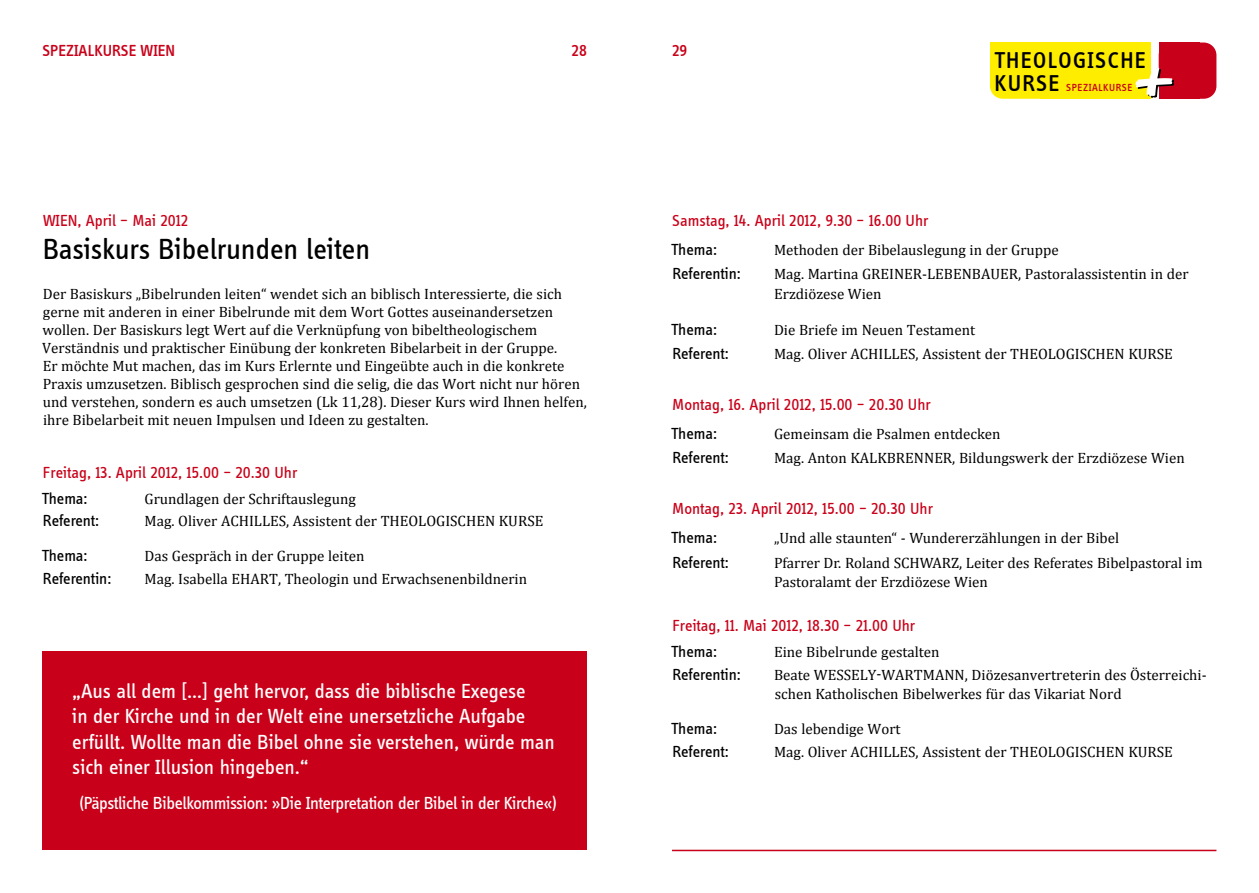
<style>
.page{position:relative;width:1259px;height:893px;background:#fff}
.page>*{position:absolute;margin:0;border:0;box-sizing:border-box;transform-origin:0 0}
.t1{font:30px "Info Disp";color:#000}
.t2{font:500 23.55px/23.5px "Info Disp";letter-spacing:.06em;color:#000}
.t3{font:21px/25.2px "Info Disp";color:#fff}
.t4{font:18px "Info Disp";letter-spacing:-.02em;color:#fff}
.t5{font:16.5px "Info Disp";color:#c90019}
.t6{font:16.5px "Info Disp";color:#000}
.t7{font:500 16.5px "Info Disp";color:#c90019}
.t8{font:15px/18px "Cambria";color:#000}
.t9{font:500 10.65px "Info Disp";color:#c90019}
</style>
<div class="page">
<hr style="left:672px;top:850px;width:544px;height:1px;background:#c90019">
<div style="left:990px;top:43px;width:160px;height:56px;background:#ffed00;border-radius:13px"></div>
<div style="left:1158px;top:43px;width:58px;height:56px;background:#c90019;border-radius:13px"></div>
<div style="left:1158px;top:43px;width:41px;height:56px;background:#c90019"></div>
<svg style="left:1135px;top:67px;width:39px;height:31px"></svg>
<div style="left:43px;top:651px;width:544px;height:199px;background:#c90019"></div>
<p class="t7" style="left:43px;top:41px;width:9px">SPEZIALKURSE</p>
<p class="t7" style="left:141px;top:41px;width:36px">WIEN</p>
<p class="t7" style="left:571px;top:41px;width:17px">28</p>
<p class="t5" style="left:43px;top:210px;width:147px">WIEN, April – Mai 2012</p>
<h1 class="t1" style="left:43px;top:231px;width:329px">Basiskurs Bibelrunden leiten</h1>
<p class="t8" style="left:42px;top:285px;width:546px">Der Basiskurs „Bibelrunden leiten“ wendet sich an biblisch Interessierte, die sich gerne mit anderen in einer Bibelrunde mit dem Wort Gottes auseinandersetzen wollen. Der Basiskurs legt Wert auf die Verknüpfung von bibeltheologischem Verständnis und praktischer Einübung der konkreten Bibelarbeit in der Gruppe.<br>Er möchte Mut machen, das im Kurs Erlernte und Eingeübte auch in die konkrete Praxis umzusetzen. Biblisch gesprochen sind die selig, die das Wort nicht nur hören und verstehen, sondern es auch umsetzen (Lk 11,28). Dieser Kurs wird Ihnen helfen, ihre Bibelarbeit mit neuen Impulsen und Ideen zu gestalten.</p>
<p class="t5" style="left:43px;top:462px;width:256px">Freitag, 13. April 2012, 15.00 – 20.30 Uhr</p>
<p class="t6" style="left:42px;top:488px;width:47px">Thema:</p>
<p class="t8" style="left:145px;top:489px;width:213px">Grundlagen der Schriftauslegung</p>
<p class="t6" style="left:43px;top:511px;width:58px">Referent:</p>
<p class="t8" style="left:145px;top:512px;width:400px">Mag. Oliver ACHILLES, Assistent der THEOLOGISCHEN KURSE</p>
<p class="t6" style="left:42px;top:546px;width:47px">Thema:</p>
<p class="t8" style="left:145px;top:547px;width:221px">Das Gespräch in der Gruppe leiten</p>
<p class="t6" style="left:43px;top:569px;width:70px">Referentin:</p>
<p class="t8" style="left:145px;top:570px;width:384px">Mag. Isabella EHART, Theologin und Erwachsenenbildnerin</p>
<h3 class="t3" style="left:72px;top:678px;width:484px">„Aus all dem […] geht hervor, dass die biblische Exegese<br>in der Kirche und in der Welt eine unersetzliche Aufgabe erfüllt. Wollte man die Bibel ohne sie verstehen, würde man sich einer Illusion hingeben.“</h3>
<p class="t4" style="left:79px;top:792px;width:480px">(Päpstliche Bibelkommission: »Die Interpretation der Bibel in der Kirche«)</p>
<p class="t7" style="left:672px;top:41px;width:17px">29</p>
<h2 class="t2" style="left:994px;top:48px;width:153px">THEOLOGISCHE<br>KURSE</h2>
<p class="t9" style="left:1066px;top:82px;width:7px">SPEZIALKURSE</p>
<p class="t5" style="left:672px;top:210px;width:258px">Samstag, 14. April 2012, 9.30 – 16.00 Uhr</p>
<p class="t6" style="left:671px;top:239px;width:47px">Thema:</p>
<p class="t8" style="left:774px;top:240px;width:286px">Methoden der Bibelauslegung in der Gruppe</p>
<p class="t6" style="left:672px;top:264px;width:70px">Referentin:</p>
<p class="t8" style="left:774px;top:264px;width:416px;line-height:19.8px">Mag. Martina GREINER-LEBENBAUER, Pastoralassistentin in der<br>Erzdiözese Wien</p>
<p class="t6" style="left:671px;top:320px;width:47px">Thema:</p>
<p class="t8" style="left:774px;top:321px;width:203px">Die Briefe im Neuen Testament</p>
<p class="t6" style="left:672px;top:344px;width:58px">Referent:</p>
<p class="t8" style="left:774px;top:345px;width:400px">Mag. Oliver ACHILLES, Assistent der THEOLOGISCHEN KURSE</p>
<p class="t5" style="left:672px;top:395px;width:260px">Montag, 16. April 2012, 15.00 – 20.30 Uhr</p>
<p class="t6" style="left:671px;top:424px;width:47px">Thema:</p>
<p class="t8" style="left:774px;top:425px;width:228px">Gemeinsam die Psalmen entdecken</p>
<p class="t6" style="left:672px;top:448px;width:58px">Referent:</p>
<p class="t8" style="left:774px;top:449px;width:412px">Mag. Anton KALKBRENNER, Bildungswerk der Erzdiözese Wien</p>
<p class="t5" style="left:672px;top:499px;width:262px">Montag, 23. April 2012, 15.00 – 20.30 Uhr</p>
<p class="t6" style="left:671px;top:528px;width:47px">Thema:</p>
<p class="t8" style="left:774px;top:529px;width:346px">„Und alle staunten“ - Wundererzählungen in der Bibel</p>
<p class="t6" style="left:672px;top:552px;width:58px">Referent:</p>
<p class="t8" style="left:774px;top:552px;width:430px;line-height:19.8px">Pfarrer Dr. Roland SCHWARZ, Leiter des Referates Bibelpastoral im<br>Pastoralamt der Erzdiözese Wien</p>
<p class="t5" style="left:672px;top:615px;width:244px">Freitag, 11. Mai 2012, 18.30 – 21.00 Uhr</p>
<p class="t6" style="left:671px;top:641px;width:47px">Thema:</p>
<p class="t8" style="left:774px;top:642px;width:167px">Eine Bibelrunde gestalten</p>
<p class="t6" style="left:672px;top:664px;width:70px">Referentin:</p>
<p class="t8" style="left:774px;top:665px;width:132px">Beate Wess ely-Wartmann</p>
<p class="t8" style="left:774px;top:664px;width:433px;line-height:19.8px;text-indent:190px">, Diözesanvertreterin des Österreichi&shy;schen Katholischen Bibelwerkes für das Vikariat Nord</p>
<p class="t6" style="left:671px;top:719px;width:47px">Thema:</p>
<p class="t8" style="left:774px;top:720px;width:128px">Das lebendige Wort</p>
<p class="t6" style="left:672px;top:741px;width:58px">Referent:</p>
<p class="t8" style="left:774px;top:743px;width:400px">Mag. Oliver ACHILLES, Assistent der THEOLOGISCHEN KURSE</p>
</div>
